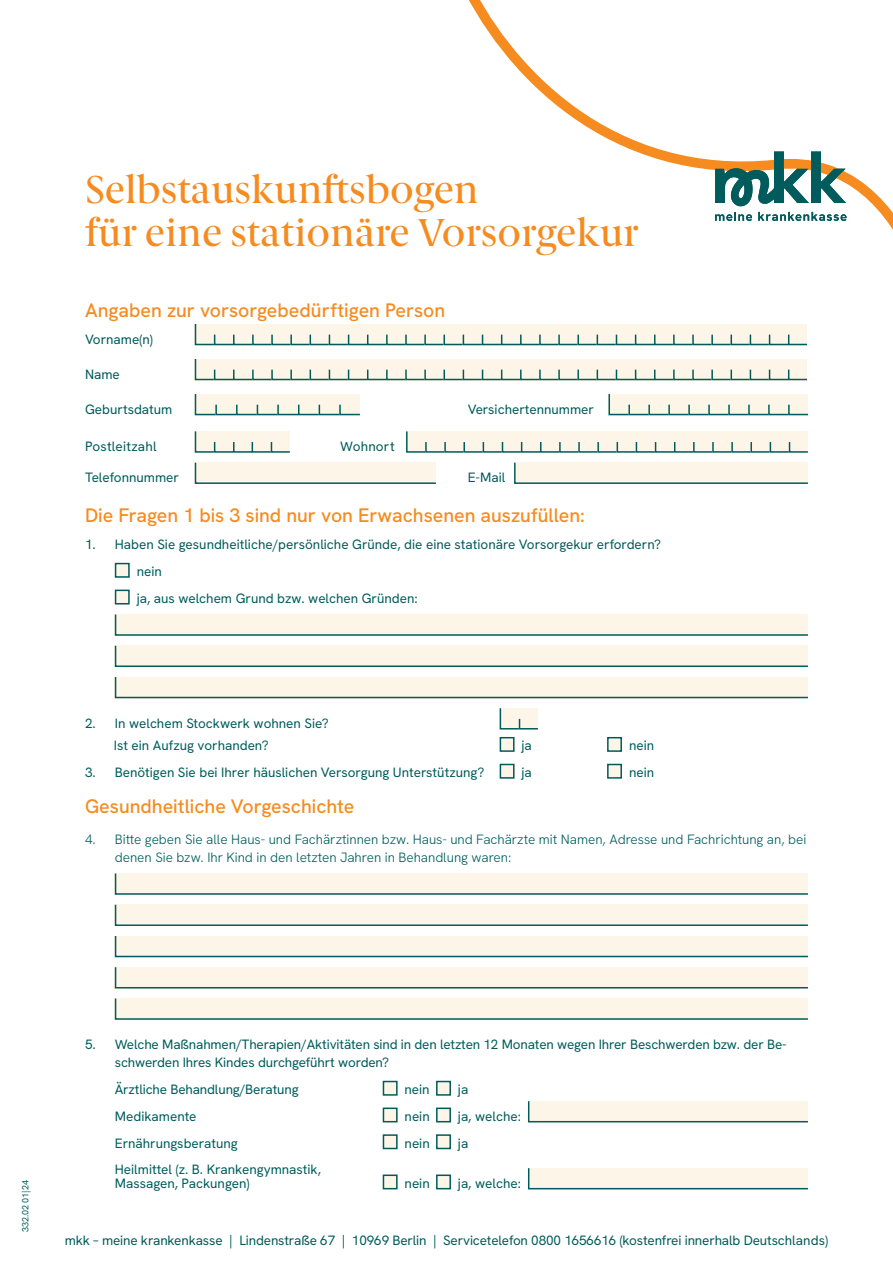
<style>
.page{position:relative;width:893px;height:1263px;background:#fff}
.page>*{position:absolute;margin:0;border:0;box-sizing:border-box;transform-origin:0 0}
.t1{font:500 39px/42.8px "Berlingske Serif";color:#f68b1f}
.t2{font:19.5px "Hanken Grotesk";color:#f68b1f}
.t3{font:13.5px/26.8px "Hanken Grotesk";color:#005c5c}
.t4{font:300 13.5px/17.9px "Hanken Grotesk";color:#005c5c}
.t5{font:13.5px "Hanken Grotesk";color:#015a5a}
.t6{font:9px "Hanken Grotesk";color:#005c5c}
</style>
<div class="page">
<svg style="left:469px;top:0;width:424px;height:230px"></svg>
<svg style="left:715px;top:152px;width:131px;height:54px"></svg>
<svg style="left:715px;top:212px;width:37px;height:9px"></svg>
<svg style="left:758px;top:212px;width:88px;height:9px"></svg>
<svg style="left:194px;top:324px;width:614px;height:22px;background:#e4e5da"></svg>
<svg style="left:194px;top:359px;width:614px;height:22px;background:#e4e5da"></svg>
<svg style="left:194px;top:394px;width:166px;height:22px;background:#e4e5da"></svg>
<svg style="left:608px;top:394px;width:201px;height:22px;background:#e4e5da"></svg>
<svg style="left:194px;top:431px;width:96px;height:22px;background:#e2e4d9"></svg>
<svg style="left:406px;top:431px;width:402px;height:22px;background:#e3e5da"></svg>
<svg style="left:194px;top:462px;width:242px;height:22px;background:#ebe9de"></svg>
<svg style="left:514px;top:462px;width:294px;height:22px;background:#ebe9de"></svg>
<div style="left:115px;top:563px;width:15px;height:15px;background:#fef5e9"></div>
<div style="left:115px;top:563px;width:15px;height:15px;border:2px solid #005c5c"></div>
<div style="left:115px;top:590px;width:15px;height:14px;background:#fef5e9"></div>
<div style="left:115px;top:590px;width:15px;height:14px;border:2px solid #005c5c"></div>
<svg style="left:114px;top:614px;width:694px;height:22px;background:#eceadf"></svg>
<svg style="left:114px;top:645px;width:694px;height:22px;background:#eceadf"></svg>
<svg style="left:114px;top:677px;width:694px;height:22px;background:#eceadf"></svg>
<svg style="left:499px;top:708px;width:39px;height:22px"></svg>
<div style="left:500px;top:737px;width:14px;height:15px;background:#fef5e9"></div>
<div style="left:500px;top:737px;width:14px;height:15px;border:2px solid #005c5c"></div>
<div style="left:607px;top:737px;width:15px;height:15px;background:#fef5e9"></div>
<div style="left:607px;top:737px;width:15px;height:15px;border:2px solid #005c5c"></div>
<div style="left:500px;top:764px;width:14px;height:15px;background:#fef5e9"></div>
<div style="left:500px;top:764px;width:14px;height:15px;border:2px solid #005c5c"></div>
<div style="left:607px;top:764px;width:15px;height:15px;background:#fef5e9"></div>
<div style="left:607px;top:764px;width:15px;height:15px;border:2px solid #005c5c"></div>
<svg style="left:114px;top:873px;width:694px;height:22px;background:#eceadf"></svg>
<svg style="left:114px;top:904px;width:694px;height:22px;background:#eceadf"></svg>
<svg style="left:114px;top:936px;width:694px;height:22px;background:#eceadf"></svg>
<svg style="left:114px;top:967px;width:694px;height:22px;background:#eceadf"></svg>
<svg style="left:114px;top:998px;width:694px;height:22px;background:#eceadf"></svg>
<div style="left:383px;top:1081px;width:15px;height:15px;background:#fef5e9"></div>
<div style="left:383px;top:1081px;width:15px;height:15px;border:2px solid #005c5c"></div>
<div style="left:436px;top:1081px;width:15px;height:15px;background:#fef5e9"></div>
<div style="left:436px;top:1081px;width:15px;height:15px;border:2px solid #005c5c"></div>
<div style="left:383px;top:1107px;width:15px;height:15px;background:#fef5e9"></div>
<div style="left:383px;top:1107px;width:15px;height:15px;border:2px solid #005c5c"></div>
<div style="left:436px;top:1107px;width:15px;height:15px;background:#fef5e9"></div>
<div style="left:436px;top:1107px;width:15px;height:15px;border:2px solid #005c5c"></div>
<svg style="left:528px;top:1101px;width:280px;height:22px;background:#ebe9de"></svg>
<div style="left:383px;top:1134px;width:15px;height:15px;background:#fef5e9"></div>
<div style="left:383px;top:1134px;width:15px;height:15px;border:2px solid #005c5c"></div>
<div style="left:436px;top:1134px;width:15px;height:15px;background:#fef5e9"></div>
<div style="left:436px;top:1134px;width:15px;height:15px;border:2px solid #005c5c"></div>
<div style="left:383px;top:1174px;width:15px;height:15px;background:#fef5e9"></div>
<div style="left:383px;top:1174px;width:15px;height:15px;border:2px solid #005c5c"></div>
<div style="left:436px;top:1174px;width:15px;height:15px;background:#fef5e9"></div>
<div style="left:436px;top:1174px;width:15px;height:15px;border:2px solid #005c5c"></div>
<svg style="left:528px;top:1168px;width:280px;height:22px;background:#ebe9de"></svg>
<h1 class="t1" style="left:85px;top:166px;width:555px">Selbstauskunftsbogen<br>für eine stationäre Vorsorgekur</h1>
<h2 class="t2" style="left:85px;top:298px;width:362px">Angaben zur vorsorgebedürftigen Person</h2>
<p class="t5" style="left:85px;top:330px;width:69px">Vorname(n)</p>
<p class="t5" style="left:85px;top:365px;width:36px">Name</p>
<p class="t5" style="left:85px;top:400px;width:89px">Geburtsdatum</p>
<p class="t5" style="left:468px;top:400px;width:128px">Versichertennummer</p>
<p class="t5" style="left:85px;top:438px;width:73px">Postleitzahl</p>
<p class="t5" style="left:340px;top:438px;width:56px">Wohnort</p>
<p class="t3" style="left:85px;top:464px;width:95px">Telefonnummer</p>
<p class="t3" style="left:468px;top:464px;width:39px">E-Mail</p>
<h2 class="t2" style="left:85px;top:503px;width:501px">Die Fragen 1 bis 3 sind nur von Erwachsenen auszufüllen:</h2>
<p class="t3" style="left:137px;top:531px;width:526px;text-indent:-52px">1. Haben Sie gesundheitliche/persönliche Gründe, die eine stationäre Vorsorgekur erfordern? nein<br>ja, aus welchem Grund bzw. welchen Gründen:</p>
<p class="t3" style="left:114px;top:712px;width:217px;line-height:22.4px;text-indent:-29px">2. In welchem Stockwerk wohnen Sie?<br>Ist ein Aufzug vorhanden?</p>
<p class="t3" style="left:522px;top:732px;width:12px">ja</p>
<p class="t3" style="left:629px;top:732px;width:27px">nein</p>
<p class="t3" style="left:85px;top:758px;width:401px">3. Benötigen Sie bei Ihrer häuslichen Versorgung Unterstützung?</p>
<p class="t3" style="left:522px;top:758px;width:12px">ja</p>
<p class="t3" style="left:629px;top:758px;width:27px">nein</p>
<h2 class="t2" style="left:85px;top:793px;width:271px">Gesundheitliche Vorgeschichte</h2>
<p class="t4" style="left:115px;top:830px;width:693px;text-indent:-30px">4. Bitte geben Sie alle Haus- und Fachärztinnen bzw. Haus- und Fachärzte mit Namen, Adresse und Fachrichtung an, bei denen Sie bzw. Ihr Kind in den letzten Jahren in Behandlung waren:</p>
<p class="t6" style="left:20px;top:1232px;width:54px;rotate:-90deg">332.02 01|24</p>
<p class="t3" style="left:115px;top:1035px;width:673px;line-height:17.9px;text-indent:-30px">5. Welche Maßnahmen/Therapien/Aktivitäten sind in den letzten 12 Monaten wegen Ihrer Beschwerden bzw. der Be&shy;schwerden Ihres Kindes durchgeführt worden?</p>
<p class="t3" style="left:115px;top:1075px;width:185px">Ärztliche Behandlung/Beratung</p>
<p class="t3" style="left:404px;top:1075px;width:27px">nein</p>
<p class="t3" style="left:458px;top:1075px;width:12px">ja</p>
<p class="t3" style="left:115px;top:1102px;width:83px">Medikamente</p>
<p class="t3" style="left:405px;top:1102px;width:27px">nein</p>
<p class="t3" style="left:458px;top:1102px;width:64px">ja, welche:</p>
<p class="t3" style="left:115px;top:1129px;width:125px">Ernährungsberatung</p>
<p class="t3" style="left:405px;top:1129px;width:27px">nein</p>
<p class="t3" style="left:458px;top:1129px;width:12px">ja</p>
<p class="t3" style="left:115px;top:1163px;width:208px;line-height:13.4px">Heilmittel (z. B. Krankengymnastik,<br>Massagen, Packungen)</p>
<p class="t3" style="left:405px;top:1169px;width:27px">nein</p>
<p class="t3" style="left:458px;top:1169px;width:64px">ja, welche:</p>
<p class="t3" style="left:65px;top:1226px;width:765px">mkk – meine krankenkasse | Lindenstraße 67 | 10969 Berlin | Servicetelefon 0800 1656616 (kostenfrei innerhalb Deutschlands)</p>
</div>
